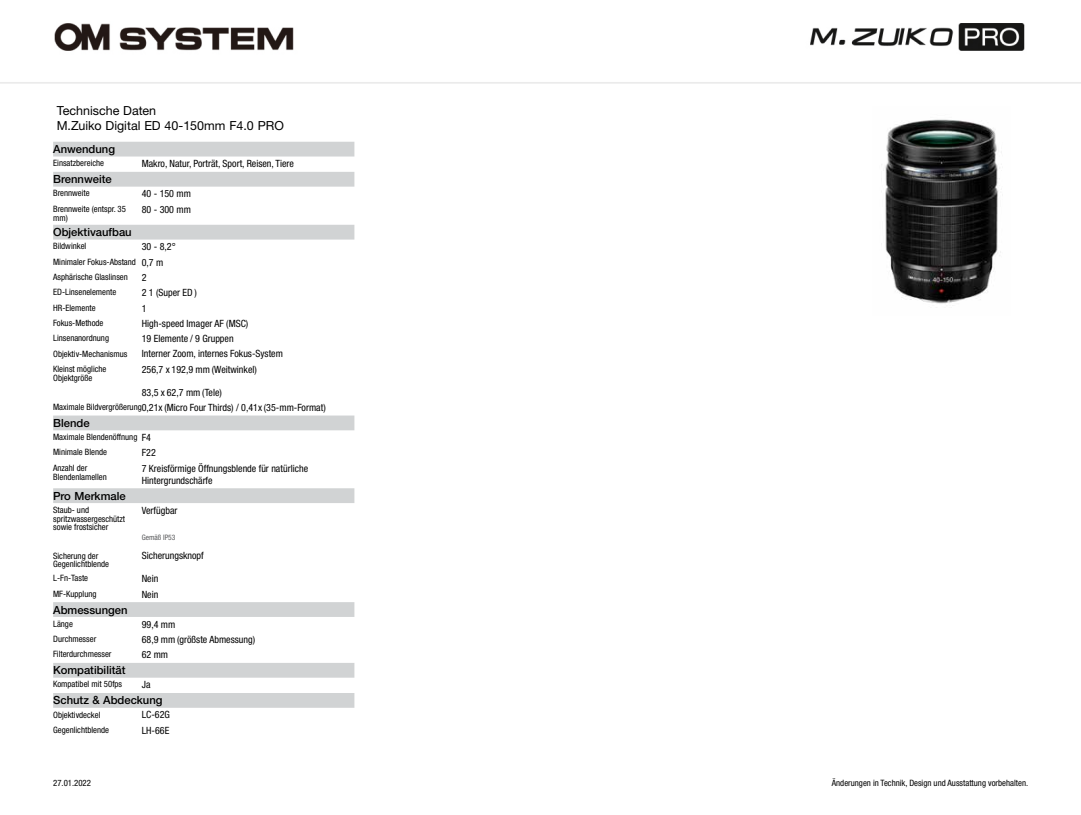
<style>
.page{position:relative;width:1081px;height:815px;background:#fff}
.page>*{position:absolute;margin:0;border:0;box-sizing:border-box;transform-origin:0 0}
.t1{font:12.5px/15px "Helvetica Neue LTW1 G";color:#000}
.t2{font:500 11.25px "Helvetica Neue LTW1 G";color:#000}
.t3{font:condensed 10px/15.4px "Helvetica Neue LTW1 G";color:#000}
.t4{font:condensed 8.75px/8.8px "Helvetica Neue LTW1 G";color:#000}
.t5{font:condensed 7.5px "Helvetica Neue LTW1 G";color:#58595b}
.s1{font-size:10px}
.s2{font-size:8.75px}
</style>
<div class="page">
<svg style="left:53px;top:142px;width:301px;height:566px"></svg>
<img style="left:885px;top:119px;width:117px;height:185px">
<img style="left:0;top:23px;width:1081px;height:61px">
<h1 class="t1" style="left:57px;top:103px;width:229px">Technische Daten<br>M.Zuiko Digital ED 40-150mm F4.0 PRO</h1>
<p class="t2" style="left:53px;top:142px;width:63px">Anwendung</p>
<p class="t4" style="left:53px;top:159px;width:52px">Einsatzbereiche</p>
<p class="t3" style="left:142px;top:156px;width:154px">Makro, Natur, Porträt, Sport, Reisen, Tiere</p>
<p class="t2" style="left:53px;top:172px;width:60px">Brennweite</p>
<p class="t4" style="left:53px;top:189px;width:38px">Brennweite</p>
<p class="t3" style="left:142px;top:186px;width:51px">40 - 150 mm</p>
<p class="t4" style="left:53px;top:204px;width:74px">Brennweite (entspr. 35 mm)</p>
<p class="t3" style="left:142px;top:201px;width:51px">80 - 300 mm</p>
<p class="t2" style="left:53px;top:225px;width:80px">Objektivaufbau</p>
<p class="t4" style="left:53px;top:242px;width:35px">Bildwinkel</p>
<p class="t3" style="left:142px;top:239px;width:35px">30 - 8,2°</p>
<p class="t4" style="left:53px;top:254px;width:112px;line-height:15.4px">Minimaler Fokus-Abstand <span class="s1">0,7 m<br></span>Asphärische Glaslinsen</p>
<p class="t3" style="left:142px;top:270px;width:6px">2</p>
<p class="t4" style="left:53px;top:288px;width:65px">ED-Linsenelemente</p>
<p class="t3" style="left:142px;top:285px;width:57px">2 1 (Super ED )</p>
<p class="t4" style="left:53px;top:303px;width:44px">HR-Elemente</p>
<p class="t3" style="left:142px;top:300px;width:6px">1</p>
<p class="t4" style="left:53px;top:319px;width:52px">Fokus-Methode</p>
<p class="t3" style="left:142px;top:316px;width:108px">High-speed Imager AF (MSC)</p>
<p class="t4" style="left:53px;top:334px;width:57px">Linsenanordnung</p>
<p class="t3" style="left:142px;top:331px;width:93px">19 Elemente / 9 Gruppen</p>
<p class="t4" style="left:53px;top:349px;width:76px">Objektiv-Mechanismus</p>
<p class="t3" style="left:142px;top:346px;width:143px">Interner Zoom, internes Fokus-System</p>
<p class="t4" style="left:53px;top:364px;width:55px">Kleinst mögliche<br>Objektgröße</p>
<p class="t3" style="left:142px;top:362px;width:117px">256,7 x 192,9 mm (Weitwinkel)</p>
<p class="t3" style="left:53px;top:384px;width:274px;text-indent:89px">83,5 x 62,7 mm (Tele)<br><span class="s2">Maximale Bildvergrößerung</span>0,21x (Micro Four Thirds) / 0,41x (35-mm-Format)</p>
<p class="t2" style="left:53px;top:416px;width:38px">Blende</p>
<p class="t4" style="left:53px;top:429px;width:99px;line-height:15.4px">Maximale Blendenöffnung <span class="s1">F4<br></span>Minimale Blende</p>
<p class="t3" style="left:142px;top:445px;width:16px">F22</p>
<p class="t4" style="left:53px;top:463px;width:55px">Anzahl der<br>Blendenlamellen</p>
<p class="t3" style="left:142px;top:462px;width:168px;line-height:12px">7 Kreisförmige Öffnungsblende für natürliche<br>Hintergrundschärfe</p>
<p class="t2" style="left:53px;top:489px;width:74px">Pro Merkmale</p>
<p class="t4" style="left:53px;top:505px;width:74px">Staub- und spritzwassergeschützt sowie frostsicher</p>
<p class="t3" style="left:142px;top:503px;width:37px">Verfügbar</p>
<p class="t5" style="left:142px;top:533px;width:35px">Gemäß IP53</p>
<p class="t4" style="left:53px;top:551px;width:57px">Sicherung der<br>Gegenlichtblende</p>
<p class="t3" style="left:142px;top:548px;width:64px">Sicherungsknopf</p>
<p class="t4" style="left:53px;top:574px;width:36px">L-Fn-Taste</p>
<p class="t3" style="left:142px;top:571px;width:18px">Nein</p>
<p class="t4" style="left:53px;top:589px;width:45px">MF-Kupplung</p>
<p class="t3" style="left:142px;top:586px;width:18px">Nein</p>
<p class="t2" style="left:53px;top:603px;width:76px">Abmessungen</p>
<p class="t4" style="left:53px;top:619px;width:21px">Länge</p>
<p class="t3" style="left:142px;top:616px;width:35px">99,4 mm</p>
<p class="t4" style="left:53px;top:635px;width:45px">Durchmesser</p>
<p class="t3" style="left:142px;top:632px;width:115px">68,9 mm (größste Abmessung)</p>
<p class="t4" style="left:53px;top:650px;width:60px">Filterdurchmesser</p>
<p class="t3" style="left:142px;top:647px;width:28px">62 mm</p>
<p class="t2" style="left:53px;top:664px;width:74px">Kompatibilität</p>
<p class="t4" style="left:53px;top:680px;width:71px">Kompatibel mit 50fps</p>
<p class="t3" style="left:142px;top:677px;width:10px">Ja</p>
<p class="t2" style="left:53px;top:694px;width:111px">Schutz &amp; Abdeckung</p>
<p class="t4" style="left:53px;top:710px;width:49px">Objektivdeckel</p>
<p class="t3" style="left:142px;top:707px;width:30px">LC-62G</p>
<p class="t4" style="left:53px;top:725px;width:57px">Gegenlichtblende</p>
<p class="t3" style="left:142px;top:723px;width:29px">LH-66E</p>
<p class="t4" style="left:53px;top:778px;width:39px">27.01.2022</p>
<p class="t4" style="left:832px;top:778px;width:198px">Änderungen in Technik, Design und Ausstattung vorbehalten.</p>
</div>
